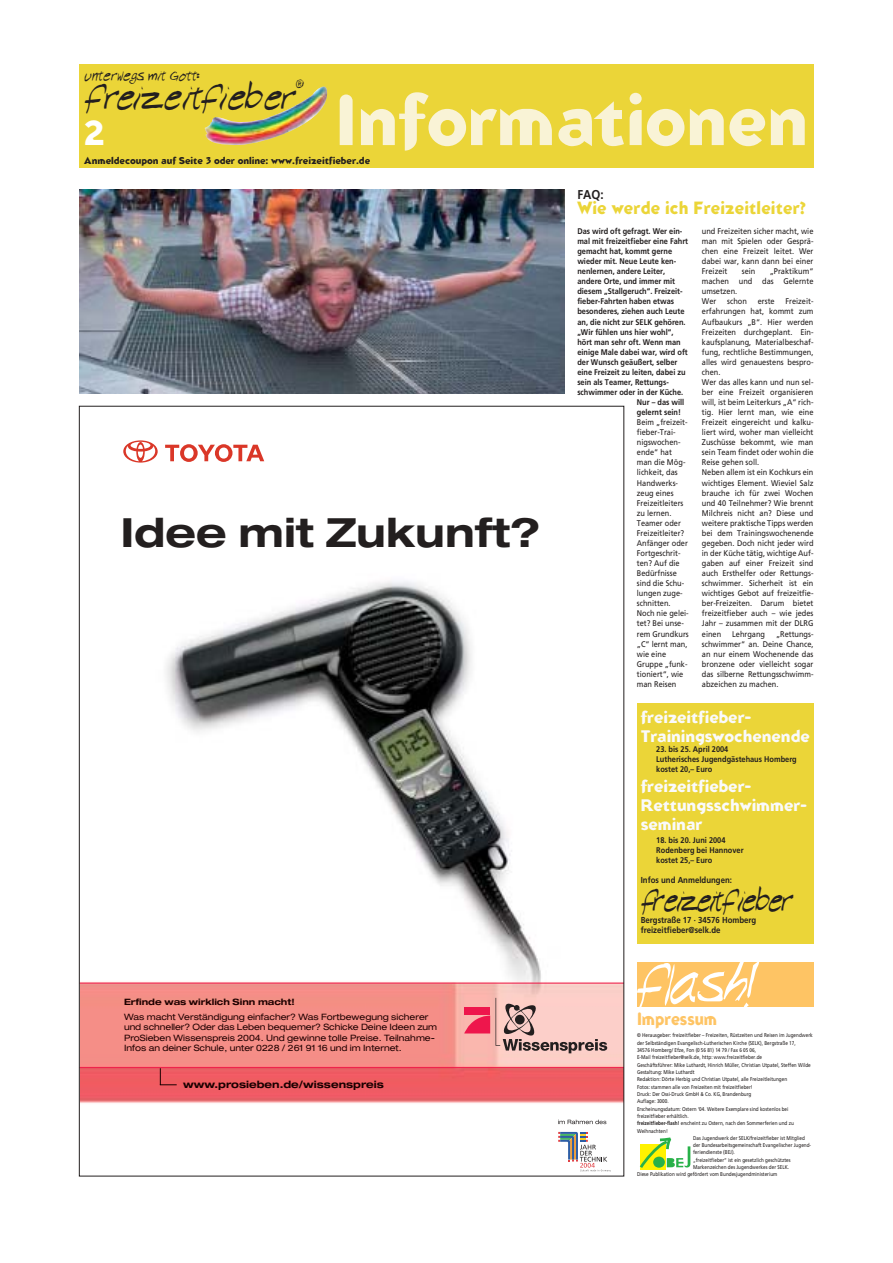
<style>
.page{position:relative;width:893px;height:1263px;background:#fff}
.page>*{position:absolute;margin:0;border:0;box-sizing:border-box;transform-origin:0 0}
.t1{font:700 65.85px "Blindfish";color:#f9f3d6}
.t2{font:700 expanded 40.2px "Helvetica Neue";color:#231f1f}
.t3{font:37.5px "Handwrite Marker";letter-spacing:-.1em;color:#231f1f}
.t4{font:33px "Handwrite Marker";letter-spacing:-.115em;color:#231f1f;scale:.9 1}
.t5{font:700 33px "Blindfish";color:#fffffc}
.t6{font:700 16.5px "Blindfish";letter-spacing:.015em;color:#ebd538;scale:.95 1}
.t7{font:700 16.5px "Blindfish";color:#fec464;scale:.9 1}
.t8{font:16.5px "Handwrite Marker";color:#231f1f}
.t9{font:700 15.6px/19.2px "Blindfish";color:#fafafb}
.t10{font:15.6px "Handwrite Marker";letter-spacing:-.05em;color:#231f1f}
.t11{font:700 12.75px "Frutiger";color:#231f1f;scale:.9 1}
.t12{font:700 expanded 10.05px "Helvetica Neue";color:#190000}
.t13{font:700 9.15px "Blindfish";color:#231f1f}
.t14{font:expanded 8.85px/10.5px "Helvetica Neue";color:#1f0000}
.t15{font:700 expanded 8.85px "Helvetica Neue";color:#1f0000}
.t16{font:700 8.7px/10.1px "Frutiger";color:#231f1f;scale:.9 1}
.t17{font:8.25px/10.1px "Frutiger";color:#231f1f;scale:.9 1}
.t18{font:700 8.25px/10.1px "Frutiger";color:#231f1f;scale:.9 1}
.t19{font:5.55px "Frutiger";color:#231f1f;scale:.85 1}
.s1{font-weight:700}
</style>
<div class="page">
<div style="left:79px;top:64px;width:734px;height:103px;background:#ebd538"></div>
<img style="left:205px;top:86px;width:123px;height:59px">
<img style="left:79px;top:189px;width:485px;height:205px">
<div style="left:637px;top:962px;width:176px;height:44px;background:#fec464"></div>
<div style="left:640px;top:1145px;width:25px;height:25px;background:#fff200"></div>
<svg style="left:639px;top:1137px;width:51px;height:31px"></svg>
<svg style="left:637px;top:962px;width:122px;height:45px"></svg>
<div style="left:637px;top:703px;width:176px;height:241px;background:#ebd538"></div>
<img style="left:81px;top:461px;width:541px;height:711px">
<hr style="left:80px;top:983px;width:543px;height:1px;background:#ee1746">
<hr style="left:80px;top:1067px;width:543px;height:1px;background:#ee1746">
<svg style="left:160px;top:1068px;width:17px;height:17px"></svg>
<svg style="left:464px;top:998px;width:143px;height:55px"></svg>
<svg style="left:123px;top:440px;width:35px;height:23px"></svg>
<svg style="left:165px;top:444px;width:99px;height:18px"></svg>
<svg style="left:558px;top:1132px;width:52px;height:40px"></svg>
<svg style="left:558px;top:1120px;width:48px;height:4px"></svg>
<h3 class="t10" style="left:84px;top:69px;width:117px">unterwegs mit Gott:</h3>
<h3 class="t3" style="left:84px;top:81px;width:215px">freizeitfieber</h3>
<h3 class="t8" style="left:296px;top:76px;width:9px">®</h3>
<h3 class="t5" style="left:84px;top:119px;width:22px">2</h3>
<p class="t13" style="left:84px;top:157px;width:287px">Anmeldecoupon auf Seite 3 oder online: www.freizeitfieber.de</p>
<h1 class="t1" style="left:335px;top:92px;width:475px">Informationen</h1>
<h3 class="t11" style="left:577px;top:189px;width:31px">FAQ:</h3>
<h3 class="t6" style="left:577px;top:201px;width:242px">Wie werde ich Freizeitleiter?</h3>
<p class="t18" style="left:577px;top:227px;width:118px">Das wird oft gefragt. Wer ein-</p>
<p class="t18" style="left:577px;top:237px;width:125px">mal mit freizeitfieber eine Fahrt</p>
<p class="t18" style="left:577px;top:247px;width:107px">gemacht hat, kommt gerne</p>
<p class="t18" style="left:577px;top:257px;width:111px">wieder mit. Neue Leute ken-</p>
<p class="t18" style="left:577px;top:267px;width:99px">nenlernen, andere Leiter,</p>
<p class="t18" style="left:577px;top:277px;width:110px">andere Orte, und immer mit</p>
<p class="t18" style="left:577px;top:287px;width:118px">diesem „Stallgeruch“. Freizeit-</p>
<p class="t18" style="left:577px;top:297px;width:109px">fieber-Fahrten haben etwas</p>
<p class="t18" style="left:577px;top:307px;width:120px">besonderes, ziehen auch Leute</p>
<p class="t18" style="left:577px;top:317px;width:122px">an, die nicht zur SELK gehören.</p>
<p class="t18" style="left:577px;top:327px;width:108px">„Wir fühlen uns hier wohl“,</p>
<p class="t18" style="left:577px;top:337px;width:116px">hört man sehr oft. Wenn man</p>
<p class="t18" style="left:577px;top:347px;width:124px">einige Male dabei war, wird oft</p>
<p class="t18" style="left:577px;top:358px;width:113px">der Wunsch geäußert, selber</p>
<p class="t18" style="left:577px;top:368px;width:122px">eine Freizeit zu leiten, dabei zu</p>
<p class="t18" style="left:577px;top:378px;width:103px">sein als Teamer, Rettungs-</p>
<p class="t18" style="left:577px;top:388px;width:119px">schwimmer oder in der Küche.</p>
<p class="t18" style="left:637px;top:398px;width:54px">Nur – das will</p>
<p class="t18" style="left:637px;top:408px;width:50px">gelernt sein!</p>
<p class="t17" style="left:637px;top:418px;width:59px">Beim „freizeit&shy;fieber-Trai&shy;nigswochen&shy;ende“ hat man die Mög&shy;lichkeit, das<br>Handwerks&shy;zeug eines<br>Freizeitleiters zu lernen.<br>Teamer oder<br>Freizeitleiter?<br>Anfänger oder<br>Fortgeschrit&shy;ten? Auf die<br>Bedürfnisse sind die Schu&shy;lungen zuge&shy;schnitten.<br>Noch nie gelei&shy;tet? Bei unse&shy;rem Grundkurs „C“ lernt man, wie eine<br>Gruppe „funk&shy;tioniert“, wie man Reisen</p>
<p class="t17" style="left:702px;top:227px;width:125px;text-align:justify">und Freizeiten sicher macht, wie man mit Spielen oder Gesprä&shy;chen eine Freizeit leitet. Wer dabei war, kann dann bei einer Freizeit</p>
<p class="t17" style="left:702px;top:267px;width:125px;text-indent:68px">„Praktikum“ machen und das Gelernte umsetzen.<br>Wer</p>
<p class="t17" style="left:741px;top:267px;width:17px">sein</p>
<p class="t17" style="left:727px;top:297px;width:23px">schon</p>
<p class="t17" style="left:757px;top:297px;width:20px">erste</p>
<p class="t17" style="left:702px;top:297px;width:125px;text-indent:84px">Freizeit&shy;erfahrungen hat, kommt zum<br>Aufbaukurs „B“. Hier werden<br>Freizeiten durchgeplant. Ein&shy;kaufsplanung, Materialbeschaf&shy;fung, rechtliche Bestimmungen, alles wird genauestens bespro&shy;chen.<br>Wer das alles kann und nun sel&shy;ber eine Freizeit organisieren will, ist beim Leiterkurs „A“ rich&shy;tig. Hier lernt man, wie eine<br>Freizeit eingereicht und kalku&shy;liert wird, woher man vielleicht<br>Zuschüsse bekommt, wie man sein Team findet oder wohin die<br>Reise gehen soll.<br>Neben allem ist ein Kochkurs ein wichtiges Element. Wieviel Salz brauche ich für zwei Wochen und 40 Teilnehmer? Wie brennt<br>Milchreis nicht an? Diese und weitere praktische Tipps werden bei dem Trainingswochenende gegeben. Doch nicht jeder wird in der Küche tätig, wichtige Auf&shy;gaben auf einer Freizeit sind auch Ersthelfer oder Rettungs&shy;schwimmer. Sicherheit ist ein wichtiges Gebot auf freizeitfie&shy;ber-Freizeiten. Darum bietet freizeitfieber auch – wie jedes<br>Jahr – zusammen mit der DLRG einen</p>
<h2 class="t2" style="left:121px;top:518px;width:421px">Idee mit Zukunft?</h2>
<p class="t17" style="left:732px;top:629px;width:38px">Lehrgang</p>
<p class="t17" style="left:702px;top:629px;width:125px;text-align:justify;text-indent:74px">„Rettungs&shy;schwimmer“ an. Deine Chance, an nur einem Wochenende das bronzene oder vielleicht sogar das silberne Rettungsschwimm&shy;abzeichen zu machen.</p>
<p class="t15" style="left:124px;top:998px;width:172px">Erfinde was wirklich Sinn macht!</p>
<p class="t14" style="left:124px;top:1012px;width:314px">Was macht Verständigung einfacher? Was Fortbewegung sicherer und schneller? Oder das Leben bequemer? Schicke Deine Ideen zum ProSieben Wissenspreis 2004. Und gewinne tolle Preise. Teilnahme-Infos an deiner Schule, unter 0228 / 261 91 16 und im Internet.</p>
<p class="t12" style="left:183px;top:1081px;width:202px">www.prosieben.de/wissenspreis</p>
<h3 class="t9" style="left:640px;top:709px;width:170px">freizeitfieber-<br>Trainingswochenende</h3>
<p class="t18" style="left:656px;top:745px;width:157px">23. bis 25. April 2004<br>Lutherisches Jugendgästehaus Homberg kostet 20,– Euro</p>
<h3 class="t9" style="left:640px;top:777px;width:168px">freizeitfieber-<br>Rettungsschwimmer&shy;seminar</h3>
<p class="t18" style="left:656px;top:836px;width:98px">18. bis 20. Juni 2004<br>Rodenberg bei Hannover kostet 25,– Euro</p>
<p class="t16" style="left:640px;top:876px;width:103px">Infos und Anmeldungen:</p>
<h3 class="t4" style="left:640px;top:886px;width:173px">freizeitfieber</h3>
<p class="t16" style="left:640px;top:916px;width:130px">Bergstraße 17 · 34576 Homberg freizeitfieber@selk.de</p>
<h3 class="t7" style="left:637px;top:1011px;width:90px">Impressum</h3>
<p class="t19" style="left:637px;top:1033px;width:208px">© Herausgeber: freizeitfieber – Freizeiten, Rüstzeiten und Reisen im Jugendwerk</p>
<p class="t19" style="left:637px;top:1041px;width:188px">der Selbständigen Evangelisch-Lutherischen Kirche (SELK), Bergstraße 17,</p>
<p class="t19" style="left:637px;top:1048px;width:141px">34576 Homberg/ Efze, Fon (0 56 81) 14 79 / Fax 6 05 06,</p>
<p class="t19" style="left:637px;top:1055px;width:149px">E-Mail freizeitfieber@selk.de, http: www.freizeitfieber.de</p>
<p class="t19" style="left:637px;top:1062px;width:206px">Geschäftsführer: Mike Luthardt, Hinrich Müller, Christian Utpatel, Steffen Wilde</p>
<p class="t19" style="left:637px;top:1070px;width:69px">Gestaltung: Mike Luthardt</p>
<p class="t19" style="left:637px;top:1077px;width:178px">Redaktion: Dörte Herbig und Christian Utpatel, alle Freizeitleitungen</p>
<p class="t19" style="left:637px;top:1084px;width:138px">Fotos: stammen alle von Freizeiten mit freizeitfieber!</p>
<p class="t19" style="left:637px;top:1092px;width:136px">Druck: Der Ossi-Druck GmbH &amp; Co. KG, Brandenburg</p>
<p class="t19" style="left:637px;top:1099px;width:39px">Auflage: 3000.</p>
<p class="t19" style="left:637px;top:1106px;width:180px">Erscheinungsdatum: Ostern ‘04. Weitere Exemplare sind kostenlos bei</p>
<p class="t19" style="left:637px;top:1114px;width:62px">freizeitfieber erhältlich.</p>
<p class="t19" style="left:637px;top:1121px;width:186px"><span class="s1">freizeitfieber-flash!</span> erscheint zu Ostern, nach den Sommerferien und zu</p>
<p class="t19" style="left:637px;top:1128px;width:38px">Weihnachten!</p>
<p class="t19" style="left:693px;top:1136px;width:133px">Das Jugendwerk der SELK/freizeitfieber ist Mitglied</p>
<p class="t19" style="left:693px;top:1143px;width:140px">der Bundesarbeitsgemeinschaft Evangelischer Jugend-</p>
<p class="t19" style="left:693px;top:1150px;width:51px">feriendienste (BEJ).</p>
<p class="t19" style="left:693px;top:1158px;width:116px">„freizeitfieber“ ist ein gesetzlich geschütztes</p>
<p class="t19" style="left:693px;top:1165px;width:114px">Markenzeichen des Jugendwerkes der SELK.</p>
<p class="t19" style="left:637px;top:1172px;width:167px">Diese Publikation wird gefördert vom Bundesjugendministerium</p>
</div>
